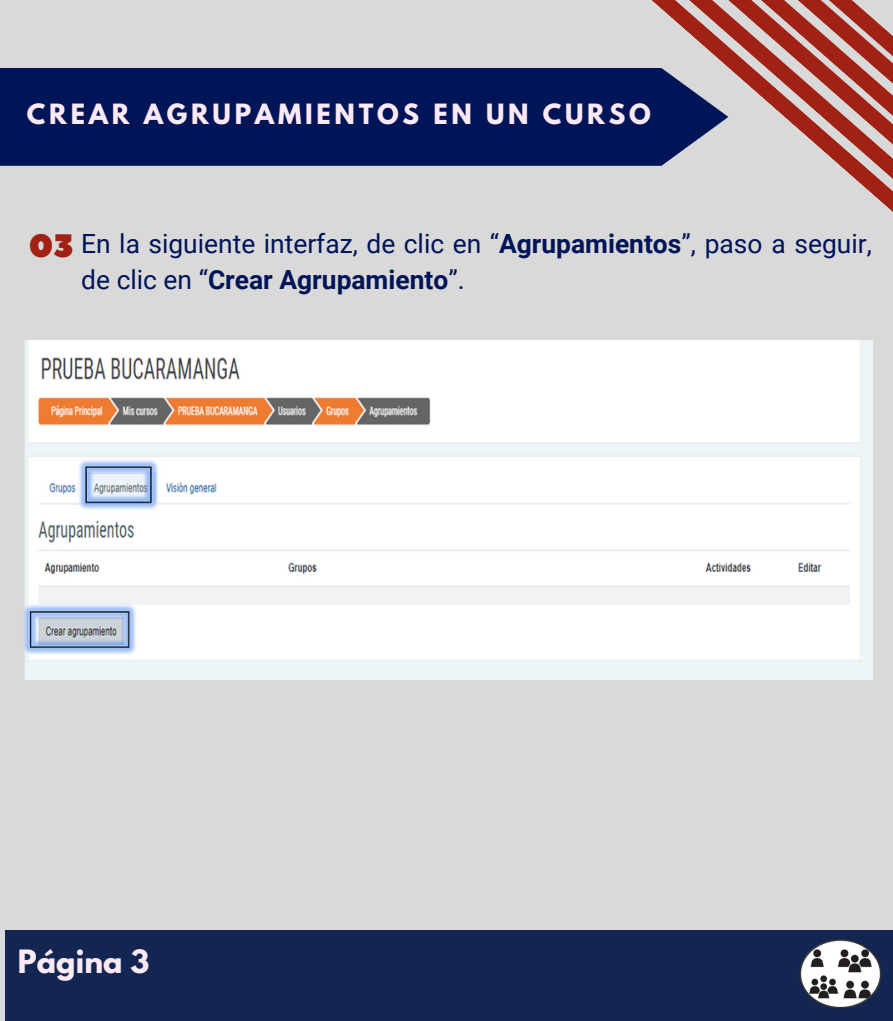
<style>
.page{position:relative;width:893px;height:1021px;background:#fff}
.page>*{position:absolute;margin:0;border:0;box-sizing:border-box;transform-origin:0 0}
.t1{font:32.4px "Peace Sans";color:#a22115}
.t2{font:700 28.5px "League Spartan";color:#fce9f3}
.t3{font:26.4px/36px "Roboto";color:#001458}
.t4{font:700 24.75px "League Spartan";letter-spacing:.15em;color:#fce9f3}
.s1{font-weight:700}
</style>
<div class="page">
<div style="left:0;top:0;width:892px;height:1020px;background:#d9d9d9"></div>
<div style="left:0;top:68px;width:616px;height:97px;background:#001458"></div>
<div style="left:6px;top:930px;width:886px;height:90px;background:#132652"></div>
<div style="left:616px;top:68px;width:18px;height:98px;background:#001458"></div>
<svg style="left:634px;top:0;width:20px;height:166px;fill:#001458"></svg>
<svg style="left:654px;top:0;width:18px;height:166px;fill:#001458"></svg>
<svg style="left:672px;top:0;width:220px;height:201px"></svg>
<img style="left:799px;top:939px;width:82px;height:70px">
<img style="left:24px;top:341px;width:848px;height:338px">
<p class="t4" style="left:27px;top:101px;width:625px">CREAR AGRUPAMIENTOS EN UN CURSO</p>
<p class="t1" style="left:29px;top:224px;width:47px">03</p>
<p class="t3" style="left:81px;top:226px;width:792px">En la siguiente interfaz, de clic en “<span class="s1">Agrupamientos</span>”, paso a seguir, de clic en “<span class="s1">Crear Agrupamiento</span>”.</p>
<p class="t2" style="left:18px;top:947px;width:133px">Página 3</p>
</div>
